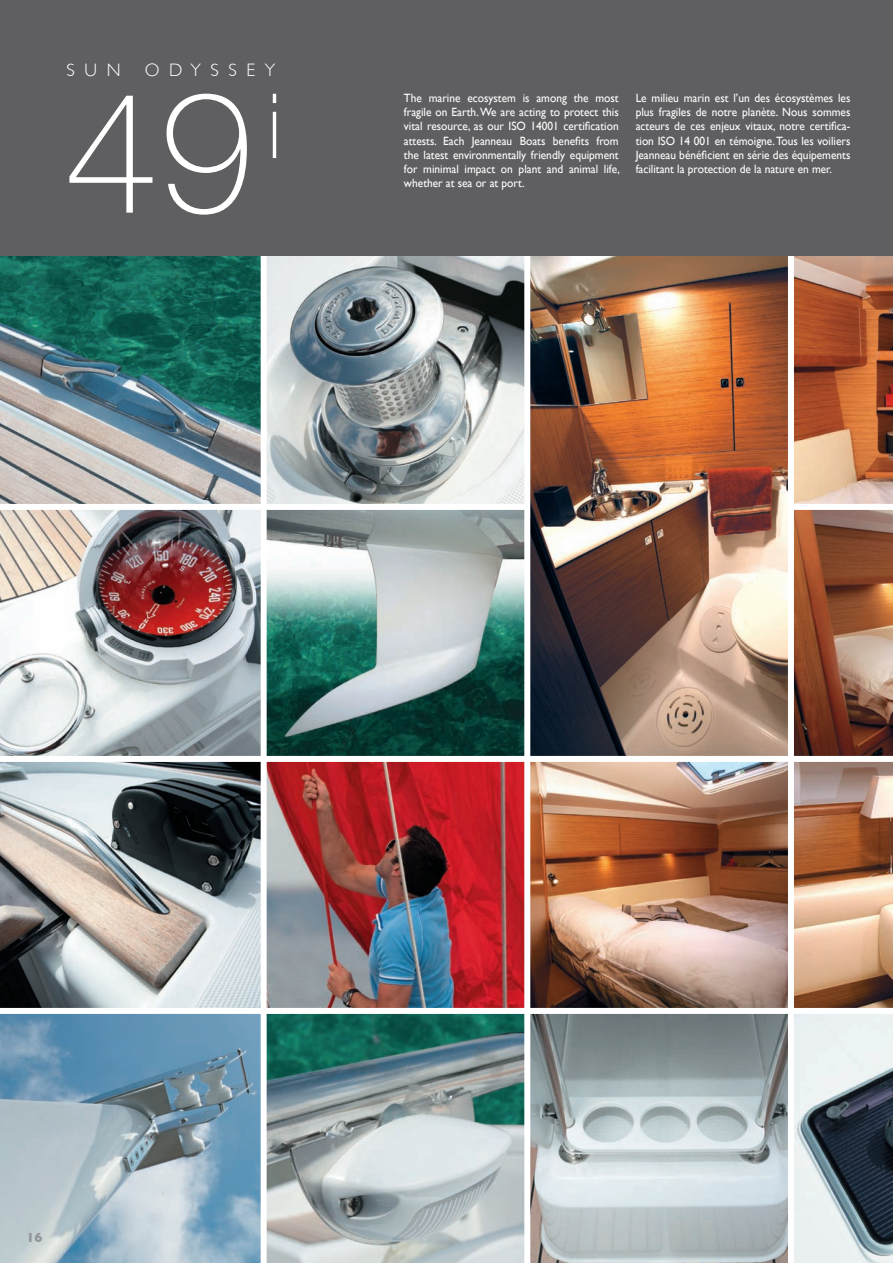
<style>
.page{position:relative;width:893px;height:1263px;background:#fff}
.page>*{position:absolute;margin:0;border:0;box-sizing:border-box;transform-origin:0 0}
.t1{font:100 169.5px "Helvetica Neue";color:#fff}
.t2{font:300 18px "Gill Sans";letter-spacing:.53em;color:#fff}
.t3{font:700 13.5px "Gill Sans";color:#939598}
.t4{font:12px/14.2px "Gill Sans";color:#fff;text-align:justify;scale:.95 1}
</style>
<div class="page">
<img style="left:0;top:1014px;width:261px;height:249px">
<img style="left:794px;top:762px;width:99px;height:246px">
<img style="left:794px;top:255px;width:99px;height:249px">
<svg style="left:794px;top:1014px;width:99px;height:249px;background:#98a2a7"></svg>
<svg style="left:794px;top:510px;width:99px;height:246px;background:#8a533a"></svg>
<svg style="left:267px;top:510px;width:257px;height:246px;background:#71918d"></svg>
<svg style="left:267px;top:255px;width:257px;height:249px;background:#9ca4a6"></svg>
<img style="left:0;top:255px;width:261px;height:249px">
<svg style="left:0;top:762px;width:261px;height:246px;background:#929595"></svg>
<img style="left:0;top:510px;width:261px;height:246px">
<img style="left:267px;top:762px;width:257px;height:246px">
<img style="left:530px;top:1014px;width:258px;height:249px">
<img style="left:530px;top:762px;width:258px;height:246px">
<img style="left:530px;top:255px;width:258px;height:501px">
<svg style="left:267px;top:1014px;width:257px;height:249px;background:#8ca5a4"></svg>
<div style="left:0;top:0;width:893px;height:255px;background:#5f5f62"></div>
<h2 class="t2" style="left:67px;top:60px;width:55px">SUN</h2>
<h2 class="t2" style="left:145px;top:60px;width:132px">ODYSSEY</h2>
<h1 class="t1" style="left:65px;top:55px;width:219px">49<sup>i</sup></h1>
<p class="t4" style="left:404px;top:91px;width:229px">The marine ecosystem is among the most fragile on Earth. We are acting to protect this vital resource, as our ISO 14001 certification attests. Each Jeanneau Boats benefits from the latest environmentally friendly equipment for minimal impact on plant and animal life, whether at sea or at port.</p>
<p class="t4" style="left:636px;top:91px;width:228px">Le milieu marin est l’un des écosystèmes les plus fragiles de notre planète. Nous sommes acteurs de ces enjeux vitaux, notre certifica&shy;tion ISO 14 001 en témoigne. Tous les voiliers Jeanneau bénéficient en série des équipements facilitant la protection de la nature en mer.</p>
<p class="t3" style="left:26px;top:1230px;width:18px">16</p>
</div>
